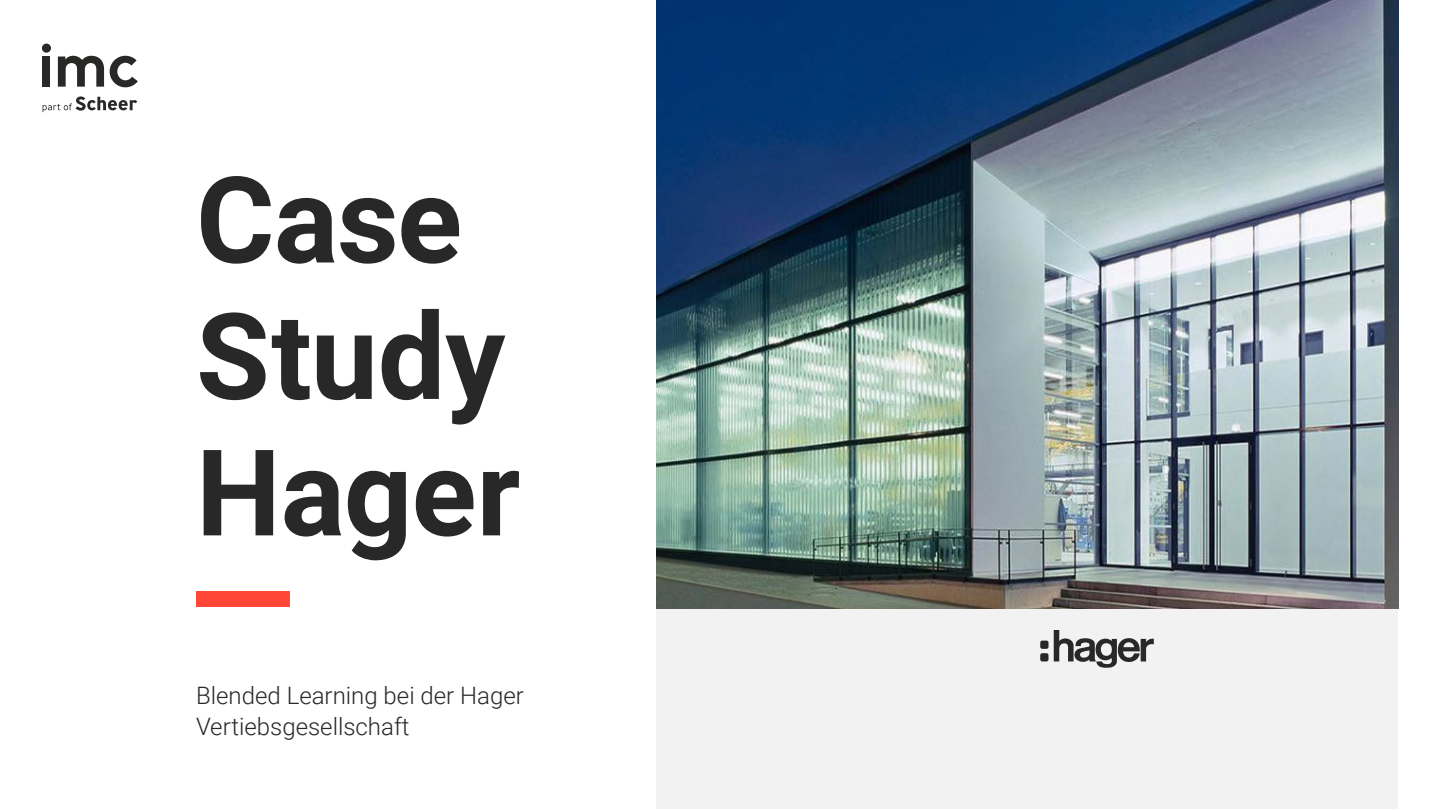
<style>
.page{position:relative;width:1441px;height:810px;background:#fff}
.page>*{position:absolute;margin:0;border:0;box-sizing:border-box;transform-origin:0 0}
.t1{font:210px "Roboto";color:#ff4637}
.t2{font:700 120px/136.5px "Roboto";letter-spacing:-.005em;color:#282828}
.t3{font:300 24px/31.5px "Roboto";color:#282828}
</style>
<div class="page">
<svg style="left:43px;top:96px;width:94px;height:16px"></svg>
<svg style="left:58px;top:56px;width:46px;height:31px"></svg>
<svg style="left:110px;top:56px;width:28px;height:31px"></svg>
<div style="left:43px;top:57px;width:7px;height:30px;background:#282827"></div>
<div style="left:42px;top:44px;width:9px;height:9px;background:#282827;border-radius:50%"></div>
<div style="left:656px;top:0;width:742px;height:808px;background:#f2f2f2"></div>
<img style="left:656px;top:0;width:742px;height:609px">
<svg style="left:1053px;top:630px;width:100px;height:38px"></svg>
<div style="left:1040px;top:641px;width:8px;height:8px;background:#282828;border-radius:2px"></div>
<div style="left:1040px;top:653px;width:8px;height:8px;background:#282828;border-radius:2px"></div>
<h2 class="t2" style="left:196px;top:147px;width:326px">Case<br>Study<br>Hager</h2>
<h1 class="t1" style="left:196px;top:369px;width:96px">_</h1>
<p class="t3" style="left:196px;top:678px;width:329px">Blended Learning bei der Hager<br>Vertiebsgesellschaft</p>
</div>
